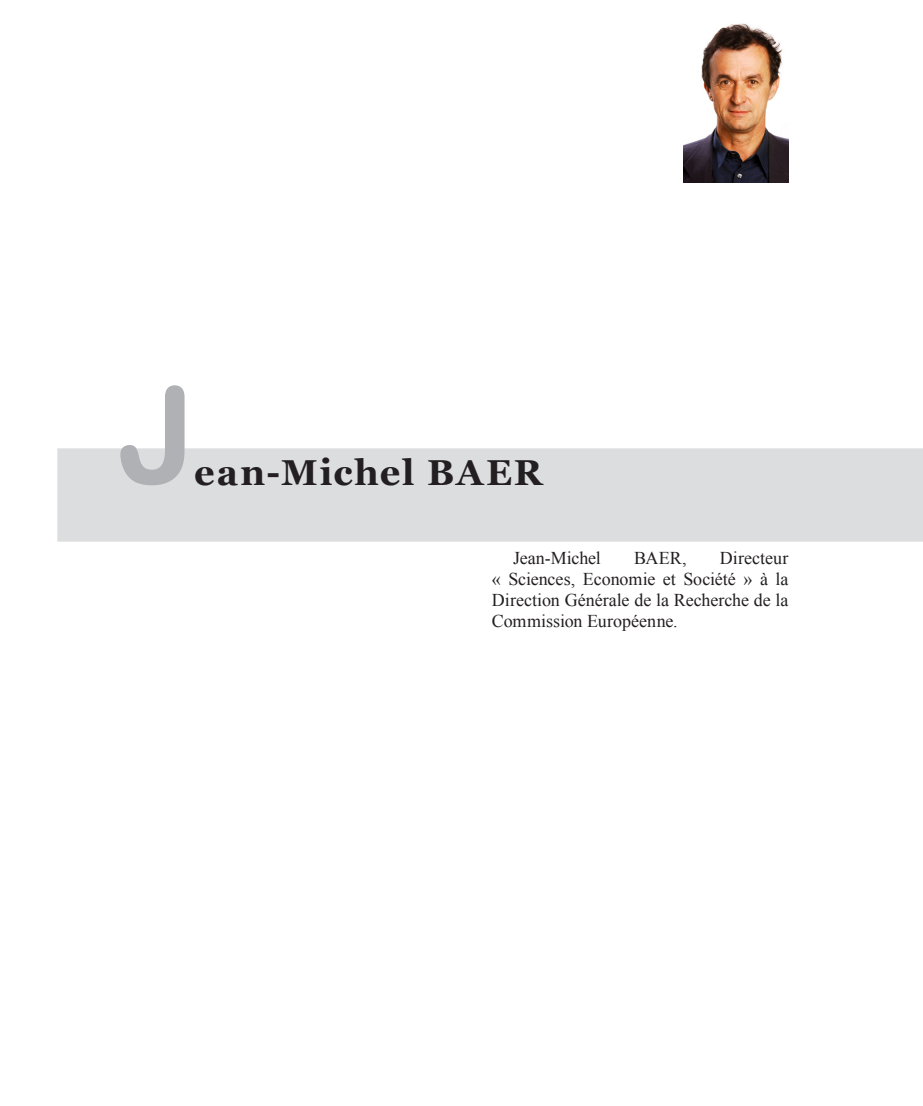
<style>
.page{position:relative;width:923px;height:1106px;background:#fff}
.page>*{position:absolute;margin:0;border:0;box-sizing:border-box;transform-origin:0 0}
.t1{font:135px "Arial Rounded MT Bold";color:#b0b1b5}
.t2{font:700 36px "Georgia";letter-spacing:.045em;color:#231f20}
.Heading_4{font:18px/21px "Times New Roman";letter-spacing:-.005em;color:#231f20;text-align:justify}
</style>
<div class="page">
<div style="left:57px;top:448px;width:866px;height:93px;background:#dcdddf"></div>
<img style="left:683px;top:23px;width:105px;height:160px">
<p class="t1" style="left:118px;top:356px;width:79px">J</p>
<p class="t2" style="left:194px;top:451px;width:350px">ean-Michel BAER</p>
<p class="Heading_4" style="left:492px;top:547px;width:298px;text-indent:228px">Directeur « Sciences, Economie et Société » à la Direction Générale de la Recherche de la Commission Européenne.</p>
<p class="Heading_4" style="left:513px;top:547px;width:89px">Jean-Michel</p>
<p class="Heading_4" style="left:634px;top:547px;width:54px">BAER,</p>
</div>
